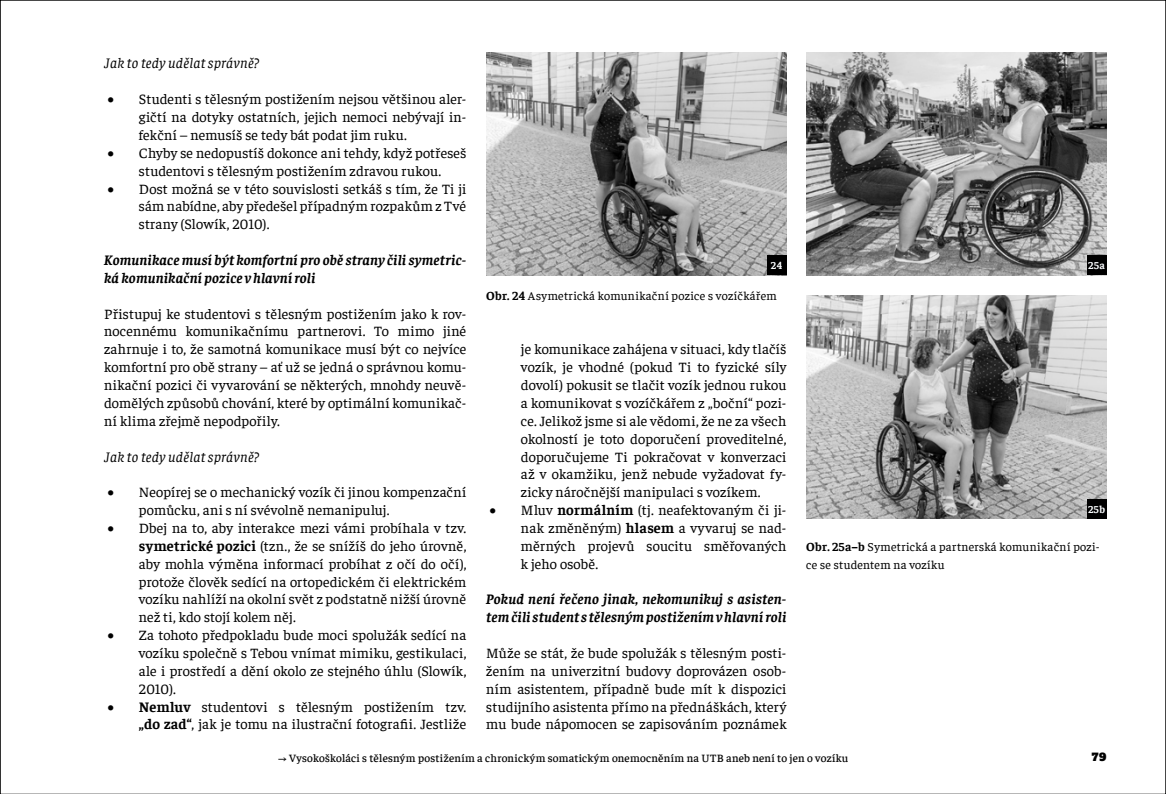
<style>
.page{position:relative;width:1166px;height:794px;background:#fff}
.page>*{position:absolute;margin:0;border:0;box-sizing:border-box;transform-origin:0 0}
.Text{font:14.35px/17.8px "Faustina";letter-spacing:.01em;color:#000;text-align:justify}
.Text-2{font:italic 700 14.35px/17.8px "Faustina";letter-spacing:.015em;color:#000}
.Text-3{font:italic 14.35px "Faustina";letter-spacing:.02em;color:#000}
.Obrázek{font:12.25px/17.5px "Faustina";letter-spacing:.025em;color:#000}
.t1{font:500 11.38px "Faustina";letter-spacing:.02em;color:#000}
.t2{font:700 10.5px "Faustina";letter-spacing:.05em;color:#fcfeff}
.t3{font:10.5px "Alfa Slab One";color:#000}
.s1{font-weight:700}
.s2{font-family:"Crimson Text";font-weight:700}
</style>
<div class="page">
<img style="left:486px;top:52px;width:300px;height:223px">
<div style="left:766px;top:255px;width:20px;height:20px;background:#000"></div>
<img style="left:806px;top:52px;width:300px;height:223px">
<img style="left:806px;top:295px;width:300px;height:223px">
<div style="left:1086px;top:255px;width:20px;height:20px;background:#000"></div>
<div style="left:1086px;top:499px;width:20px;height:19px;background:#000"></div>
<p class="Text-3" style="left:104px;top:54px;width:157px">Jak to tedy udělat správně?</p>
<p class="Text" style="left:139px;top:89px;width:329px;text-indent:-32px">• Studenti s tělesným postižením nejsou většinou aler&shy;gičtí na dotyky ostatních, jejich nemoci nebývají in&shy;fekční – nemusíš se tedy bát podat jim ruku.</p>
<p class="Text" style="left:107px;top:143px;width:360px;text-align:center">• Chyby se nedopustíš dokonce ani tehdy, když potřeseš studentovi s tělesným postižením zdravou rukou.</p>
<p class="Text" style="left:139px;top:179px;width:329px;text-indent:-32px">• Dost možná se v této souvislosti setkáš s tím, že Ti ji sám nabídne, aby předešel případným rozpakům z Tvé strany (Slowík, 2010).</p>
<p class="Text-2" style="left:104px;top:250px;width:364px">Komunikace musí být komfortní pro obě strany čili symetric&shy;ká komunikační pozice v hlavní roli</p>
<p class="Text" style="left:104px;top:304px;width:364px">Přistupuj ke studentovi s tělesným postižením jako k rov&shy;nocennému komunikačnímu partnerovi. To mimo jiné zahrnuje i to, že samotná komunikace musí být co nejvíce komfortní pro obě strany – ať už se jedná o správnou komu&shy;nikační pozici či vyvarování se některých, mnohdy neuvě&shy;domělých způsobů chování, které by optimální komunikač&shy;ní klima zřejmě nepodpořily.</p>
<p class="Text-3" style="left:104px;top:447px;width:157px">Jak to tedy udělat správně?</p>
<p class="Text" style="left:139px;top:482px;width:329px;text-indent:-32px">• Neopírej se o mechanický vozík či jinou kompenzační pomůcku, ani s ní svévolně nemanipuluj.</p>
<p class="Text" style="left:139px;top:518px;width:329px;text-indent:-32px">• Dbej na to, aby interakce mezi vámi probíhala v tzv. <span class="s1">symetrické pozici</span> (tzn., že se snížíš do jeho úrovně, aby mohla výměna informací probíhat z očí do očí), protože člověk sedící na ortopedickém či elektrickém vozíku nahlíží na okolní svět z podstatně nižší úrovně než ti, kdo stojí kolem něj.</p>
<p class="Text" style="left:139px;top:625px;width:329px;text-indent:-32px">• Za tohoto předpokladu bude moci spolužák sedící na vozíku společně s Tebou vnímat mimiku, gestikulaci, ale i prostředí a dění okolo ze stejného úhlu (Slowík, 2010).</p>
<p class="Text" style="left:107px;top:697px;width:360px;text-align:right">• <span class="s1">Nemluv</span> studentovi s tělesným postižením tzv. <span class="s1">„do zad“</span>, jak je tomu na ilustrační fotografii. Jestliže</p>
<p class="t2" style="left:771px;top:258px;width:13px">24</p>
<p class="t2" style="left:1088px;top:258px;width:18px">25a</p>
<p class="Obrázek" style="left:486px;top:287px;width:292px"><span class="s1">Obr. 24</span> Asymetrická komunikační pozice s vozíčkářem</p>
<p class="Text" style="left:521px;top:339px;width:267px">je komunikace zahájena v situaci, kdy tlačíš vozík, je vhodné (pokud Ti to fyzické síly dovolí) pokusit se tlačit vozík jednou rukou a komunikovat s vozíčkářem z „boční“ pozi&shy;ce. Jelikož jsme si ale vědomi, že ne za všech okolností je toto doporučení proveditelné, doporučujeme Ti pokračovat v konverzaci až v okamžiku, jenž nebude vyžadovat fy&shy;zicky náročnější manipulaci s vozíkem.</p>
<p class="Text" style="left:521px;top:500px;width:267px;text-indent:-32px">• Mluv <span class="s1">normálním</span> (tj. neafektovaným či ji&shy;nak změněným) <span class="s1">hlasem</span> a vyvaruj se nad&shy;měrných projevů soucitu směřovaných k jeho osobě.</p>
<p class="Text-2" style="left:486px;top:589px;width:302px">Pokud není řečeno jinak, nekomunikuj s asisten&shy;tem čili student s tělesným postižením v hlavní roli</p>
<p class="Text" style="left:486px;top:643px;width:302px">Může se stát, že bude spolužák s tělesným posti&shy;žením na univerzitní budovy doprovázen osob&shy;ním asistentem, případně bude mít k dispozici studijního asistenta přímo na přednáškách, který mu bude nápomocen se zapisováním poznámek</p>
<p class="t1" style="left:278px;top:751px;width:572px"><span class="s2">→</span> Vysokoškoláci s tělesným postižením a chronickým somatickým onemocněním na UTB aneb není to jen o vozíku</p>
<p class="t2" style="left:1088px;top:501px;width:19px">25b</p>
<p class="Obrázek" style="left:806px;top:537px;width:295px"><span class="s1">Obr. 25a–b</span> Symetrická a partnerská komunikační pozi&shy;ce se studentem na vozíku</p>
<p class="t3" style="left:1092px;top:748px;width:16px">79</p>
</div>
